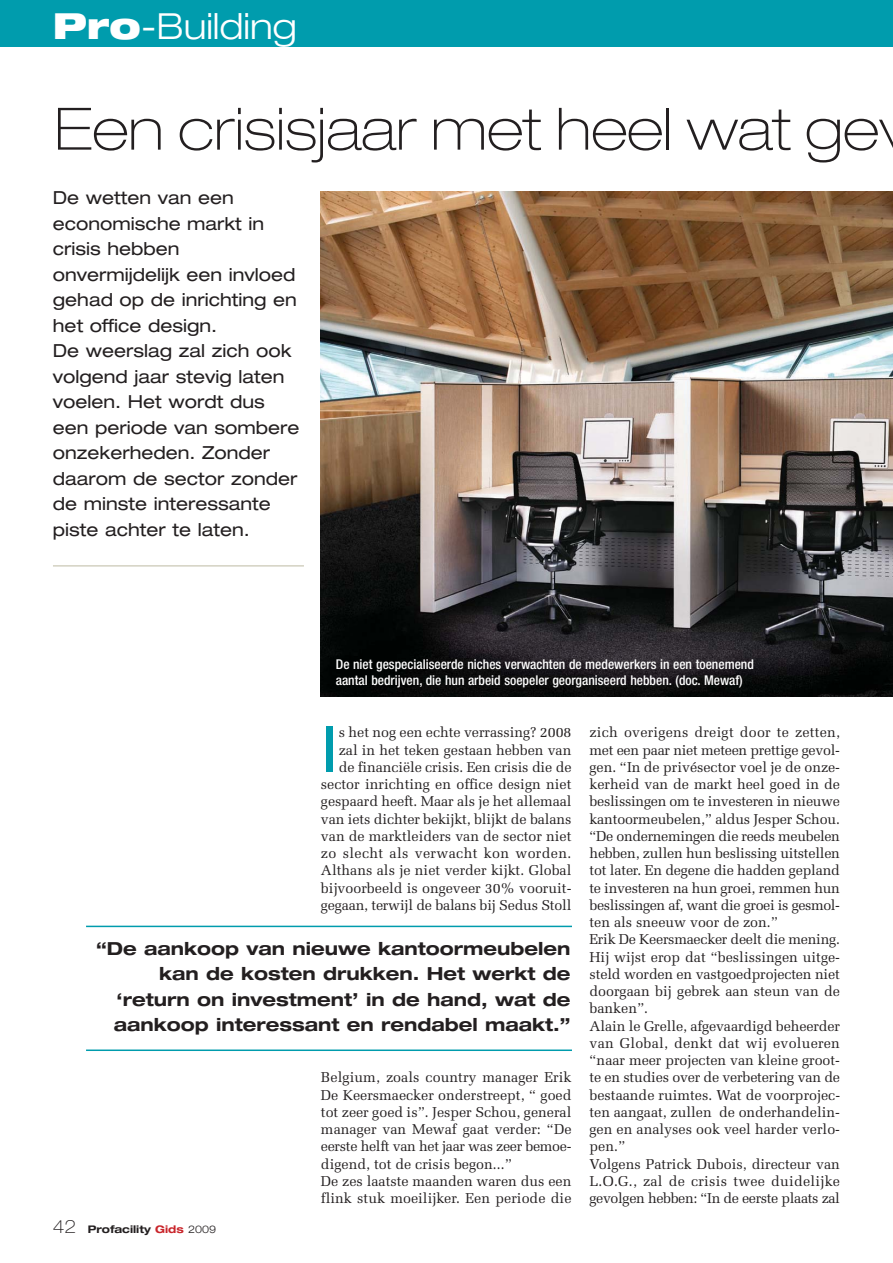
<style>
.page{position:relative;width:893px;height:1263px;background:#fff}
.page>*{position:absolute;margin:0;border:0;box-sizing:border-box;transform-origin:0 0}
.t1{font:expanded 64.35px "Helvetica Neue";color:#009cad}
.t2{font:100 expanded 58.5px "Helvetica Neue";color:#231f20}
.t3{font:300 expanded 36px "Helvetica Neue";color:#fff}
.t4{font:expanded 18px/25.5px "Helvetica Neue";color:#231f20}
.t5{font:700 expanded 18px/25.5px "Helvetica Neue";color:#231f20;text-align:right}
.t6{font:14.25px/17.2px "Melior";color:#231f20}
.t7{font:500 condensed 13.5px/16.2px "Helvetica Neue";color:#fff}
.t8{font:700 expanded 10.5px "Helvetica Neue";color:#231f20}
.s1{font-weight:900}
.s2{font-weight:100;font-size:18px}
.s3{color:#c9252b}
.s4{font-weight:300}
</style>
<div class="page">
<hr style="left:53px;top:565px;width:251px;height:2px;background:#d3d1c2">
<img style="left:321px;top:191px;width:571px;height:506px">
<div style="left:0;top:0;width:892px;height:47px;background:#009cad"></div>
<hr style="left:86px;top:926px;width:486px;height:1px;background:#009cad">
<hr style="left:86px;top:1050px;width:486px;height:1px;background:#009cad">
<h3 class="t3" style="left:53px;top:14px;width:245px"><span class="s1">Pro</span>-Building</h3>
<h2 class="t2" style="left:54px;top:108px;width:825px">Een crisisjaar met heel wat ge</h2>
<p class="t4" style="left:53px;top:187px;width:248px">De wetten van een economische markt in crisis hebben onvermijdelijk een invloed gehad op de inrichting en het office design.<br>De weerslag zal zich ook volgend jaar stevig laten voelen. Het wordt dus een periode van sombere onzekerheden. Zonder daarom de sector zonder de minste interessante piste achter te laten.</p>
<p class="t7" style="left:336px;top:657px;width:419px">De niet gespecialiseerde niches verwachten de medewerkers in een toenemend aantal bedrijven, die hun arbeid soepeler georganiseerd hebben. (doc. Mewaf)</p>
<h1 class="t1" style="left:321px;top:725px;width:19px">I</h1>
<p class="t6" style="left:321px;top:725px;width:252px;text-align:right">s het nog een echte verrassing? 2008 zal in het teken gestaan hebben van de financiële crisis. Een crisis die de sector inrichting en office design niet gespaard heeft. Maar als je het allemaal van iets dichter bekijkt, blijkt de balans van de marktleiders van de sector niet zo slecht als verwacht kon worden.<br>Althans als je niet verder kijkt. Global bijvoorbeeld is ongeveer 30% vooruit&shy;gegaan, terwijl de balans bij Sedus Stoll</p>
<p class="t5" style="left:96px;top:937px;width:476px">“De aankoop van nieuwe kantoormeubelen kan de kosten drukken. Het werkt de ‘return on investment’ in de hand, wat de aankoop interessant en rendabel maakt.”</p>
<p class="t8" style="left:53px;top:1226px;width:165px"><span class="s2">42</span> Profacility <span class="s3">Gids</span> <span class="s4">2009</span></p>
<p class="t6" style="left:321px;top:1070px;width:252px">Belgium, zoals country manager Erik De Keersmaecker onderstreept, “ goed tot zeer goed is”. Jesper Schou, general manager van Mewaf gaat verder: “De eerste helft van het jaar was zeer bemoe&shy;digend, tot de crisis begon...”<br>De zes laatste maanden waren dus een flink stuk moeilijker. Een periode die</p>
<p class="t6" style="left:589px;top:725px;width:252px">zich overigens dreigt door te zetten, met een paar niet meteen prettige gevol&shy;gen. “In de privésector voel je de onze&shy;kerheid van de markt heel goed in de beslissingen om te investeren in nieuwe kantoormeubelen,” aldus Jesper Schou. “De ondernemingen die reeds meubelen hebben, zullen hun beslissing uitstellen tot later. En degene die hadden gepland te investeren na hun groei, remmen hun beslissingen af, want die groei is gesmol&shy;ten als sneeuw voor de zon.”<br>Erik De Keersmaecker deelt die mening.<br>Hij wijst erop dat “beslissingen uitge&shy;steld worden en vastgoedprojecten niet doorgaan bij gebrek aan steun van de banken”.<br>Alain le Grelle, afgevaardigd beheerder van Global, denkt dat wij evolueren “naar meer projecten van kleine groot&shy;te en studies over de verbetering van de bestaande ruimtes. Wat de voorprojec&shy;ten aangaat, zullen de onderhandelin&shy;gen en analyses ook veel harder verlo&shy;pen.”<br>Volgens Patrick Dubois, directeur van L.O.G., zal de crisis twee duidelijke gevolgen hebben: “In de eerste plaats zal</p>
</div>
